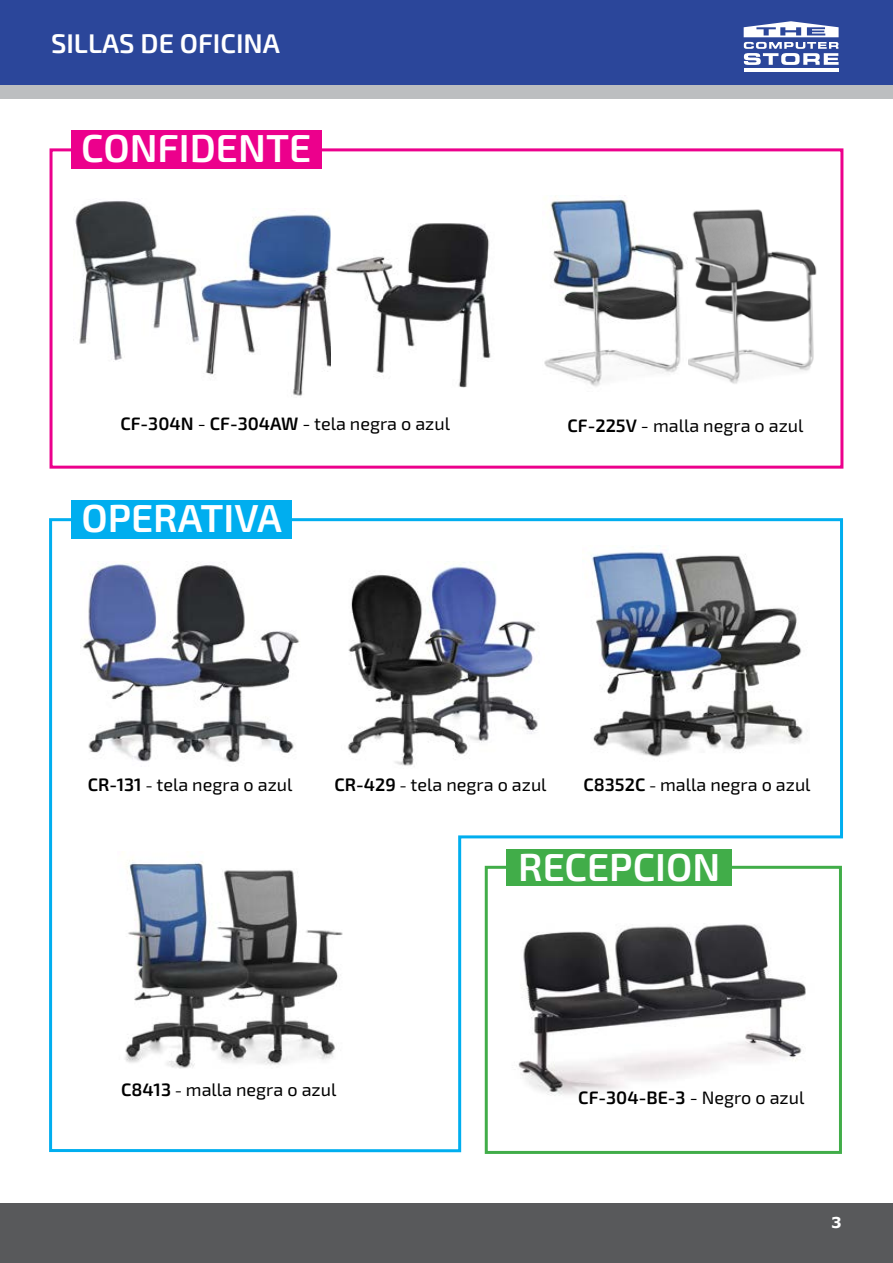
<style>
.page{position:relative;width:893px;height:1263px;background:#fff}
.page>*{position:absolute;margin:0;border:0;box-sizing:border-box;transform-origin:0 0}
.t1{font:600 39px "Exo 2";color:#fff}
.t2{font:600 27px "Exo 2";color:#fff}
.t3{font:18px "Exo 2";color:#000}
.t4{font:600 18px "Exo 2";color:#000}
.t5{font:700 15px "Verdana";color:#fff}
.s1{font-weight:600}
.s2{font-size:16.5px}
.s3{font-weight:400}
</style>
<div class="page">
<div style="left:0;top:1203px;width:893px;height:60px;background:#58595b"></div>
<div style="left:0;top:0;width:893px;height:85px;background:#2b469a"></div>
<hr style="left:744px;top:68px;width:95px;height:4px;background:#fff">
<svg style="left:744px;top:21px;width:95px;height:44px"></svg>
<div style="left:0;top:85px;width:893px;height:14px;background:#bcbec0"></div>
<svg style="left:49px;top:518px;width:794px;height:636px"></svg>
<div style="left:50px;top:148px;width:793px;height:321px;background:#fff;border:3px solid #ec008c"></div>
<div style="left:485px;top:866px;width:357px;height:288px;background:#fff;border:3px solid #41ad49"></div>
<div style="left:71px;top:131px;width:251px;height:38px;background:#ec008c"></div>
<img style="left:117px;top:852px;width:233px;height:221px">
<img style="left:341px;top:561px;width:203px;height:208px">
<img style="left:583px;top:545px;width:226px;height:220px">
<div style="left:507px;top:849px;width:225px;height:37px;background:#41ad49"></div>
<img style="left:518px;top:924px;width:288px;height:172px">
<img style="left:687px;top:209px;width:130px;height:175px">
<img style="left:544px;top:196px;width:143px;height:191px">
<img style="left:80px;top:562px;width:221px;height:205px">
<div style="left:71px;top:500px;width:221px;height:38px;background:#00aeef"></div>
<img style="left:74px;top:201px;width:126px;height:161px">
<img style="left:202px;top:214px;width:129px;height:182px">
<img style="left:335px;top:223px;width:156px;height:165px">
<h2 class="t2" style="left:51px;top:28px;width:231px">SILLAS DE OFICINA</h2>
<h1 class="t1" style="left:81px;top:126px;width:231px">CONFIDENTE</h1>
<p class="t3" style="left:120px;top:413px;width:331px"><span class="s1">CF-304N</span> - <span class="s1">CF-304AW</span> - tela negra o azul</p>
<h1 class="t1" style="left:81px;top:495px;width:202px">OPERATIVA</h1>
<p class="t3" style="left:567px;top:415px;width:237px"><span class="s1">CF-225V</span> - malla negra o azul</p>
<p class="t3" style="left:88px;top:774px;width:206px"><span class="s1">CR-131</span> <span class="s2">-</span> tela negra o azul</p>
<p class="t3" style="left:334px;top:774px;width:214px"><span class="s1">CR-429</span> <span class="s2">-</span> tela negra o azul</p>
<p class="t3" style="left:583px;top:774px;width:229px"><span class="s1">C8352C</span> <span class="s2">-</span> malla negra o azul</p>
<h1 class="t1" style="left:518px;top:844px;width:204px">RECEPCION</h1>
<p class="t3" style="left:121px;top:1079px;width:217px"><span class="s1">C8413</span> <span class="s2">-</span> malla negra o azul</p>
<p class="t4" style="left:578px;top:1087px;width:228px">CF-304-BE-3 <span class="s3">- Negro o azul</span></p>
<p class="t5" style="left:831px;top:1212px;width:12px">3</p>
</div>
